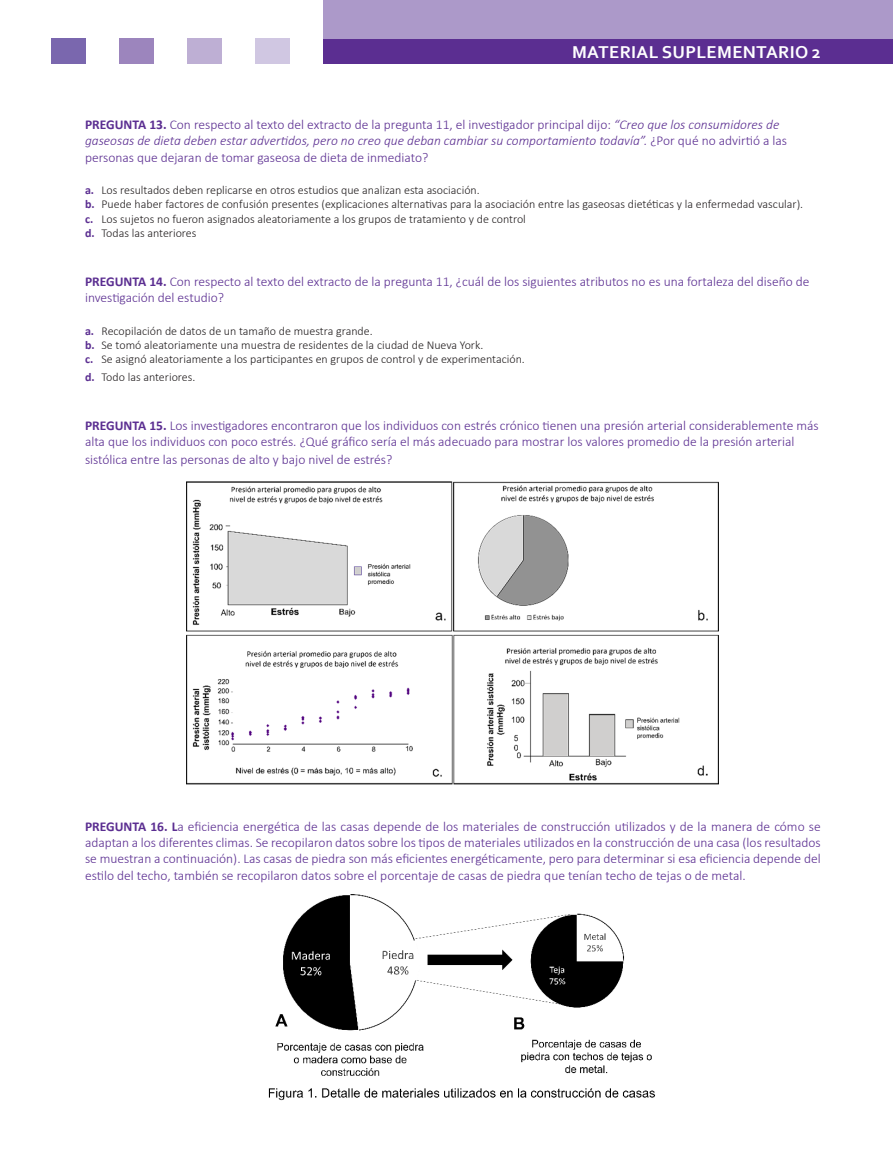
<style>
.page{position:relative;width:893px;height:1174px;background:#fff}
.page>*{position:absolute;margin:0;border:0;box-sizing:border-box;transform-origin:0 0}
.t1{font:700 18px "Corbel";letter-spacing:.02em;color:#fff}
.t2{font:300 13.5px/16.2px "Calibri";color:#5b2e91}
.t3{font:300 12px "Calibri";color:#231f20}
.s1{font-weight:700}
.s2{font-style:italic}
.s3{font-weight:700;color:#5b2e91}
</style>
<div class="page">
<div style="left:51px;top:38px;width:34px;height:26px;background:#7a67ae"></div>
<div style="left:255px;top:38px;width:34px;height:26px;background:#d0c7e2"></div>
<div style="left:187px;top:38px;width:34px;height:26px;background:#beafd4"></div>
<div style="left:119px;top:38px;width:34px;height:26px;background:#9c85bd"></div>
<div style="left:323px;top:38px;width:570px;height:26px;background:#5b2e91"></div>
<div style="left:323px;top:0;width:570px;height:38px;background:#ac99c9"></div>
<img style="left:187px;top:481px;width:532px;height:304px">
<img style="left:268px;top:894px;width:387px;height:207px">
<h1 class="t1" style="left:572px;top:41px;width:250px">MATERIAL SUPLEMENTARIO 2</h1>
<p class="t2" style="left:85px;top:116px;width:704px"><span class="s1">PREGUNTA 13.</span> Con respecto al texto del extracto de la pregunta 11, el investigador principal dijo: <span class="s2">“Creo que los consumidores de gaseosas de dieta deben estar advertidos, pero no creo que deban cambiar su comportamiento todavía”.</span> ¿Por qué no advirtió a las personas que dejaran de tomar gaseosa de dieta de inmediato?</p>
<p class="t3" style="left:85px;top:183px;width:396px"><span class="s3">a.</span> Los resultados deben replicarse en otros estudios que analizan esta asociación.</p>
<p class="t3" style="left:85px;top:197px;width:720px"><span class="s3">b.</span> Puede haber factores de confusión presentes (explicaciones alternativas para la asociación entre las gaseosas dietéticas y la enfermedad vascular).</p>
<p class="t3" style="left:85px;top:211px;width:442px"><span class="s3">c.</span> Los sujetos no fueron asignados aleatoriamente a los grupos de tratamiento y de control</p>
<p class="t3" style="left:85px;top:226px;width:113px"><span class="s3">d.</span> Todas las anteriores</p>
<p class="t2" style="left:85px;top:273px;width:726px"><span class="s1">PREGUNTA 14.</span> Con respecto al texto del extracto de la pregunta 11, ¿cuál de los siguientes atributos no es una fortaleza del diseño de investigación del estudio?</p>
<p class="t3" style="left:85px;top:323px;width:289px"><span class="s3">a.</span> Recopilación de datos de un tamaño de muestra grande.</p>
<p class="t3" style="left:85px;top:337px;width:400px"><span class="s3">b.</span> Se tomó aleatoriamente una muestra de residentes de la ciudad de Nueva York.</p>
<p class="t3" style="left:85px;top:352px;width:441px"><span class="s3">c.</span> Se asignó aleatoriamente a los participantes en grupos de control y de experimentación.</p>
<p class="t3" style="left:85px;top:370px;width:112px"><span class="s3">d.</span> Todo las anteriores.</p>
<p class="t2" style="left:85px;top:417px;width:735px"><span class="s1">PREGUNTA 15.</span> Los investigadores encontraron que los individuos con estrés crónico tienen una presión arterial considerablemente más alta que los individuos con poco estrés. ¿Qué gráfico sería el más adecuado para mostrar los valores promedio de la presión arterial</p>
<p class="t2" style="left:85px;top:451px;width:309px">sistólica entre las personas de alto y bajo nivel de estrés?</p>
<p class="t2" style="left:85px;top:818px;width:737px;text-align:justify"><span class="s1">PREGUNTA 16. L</span>a eficiencia energética de las casas depende de los materiales de construcción utilizados y de la manera de cómo se adaptan a los diferentes climas. Se recopilaron datos sobre los tipos de materiales utilizados en la construcción de una casa (los resultados se muestran a continuación). Las casas de piedra son más eficientes energéticamente, pero para determinar si esa eficiencia depende del estilo del techo, también se recopilaron datos sobre el porcentaje de casas de piedra que tenían techo de tejas o de metal.</p>
</div>
